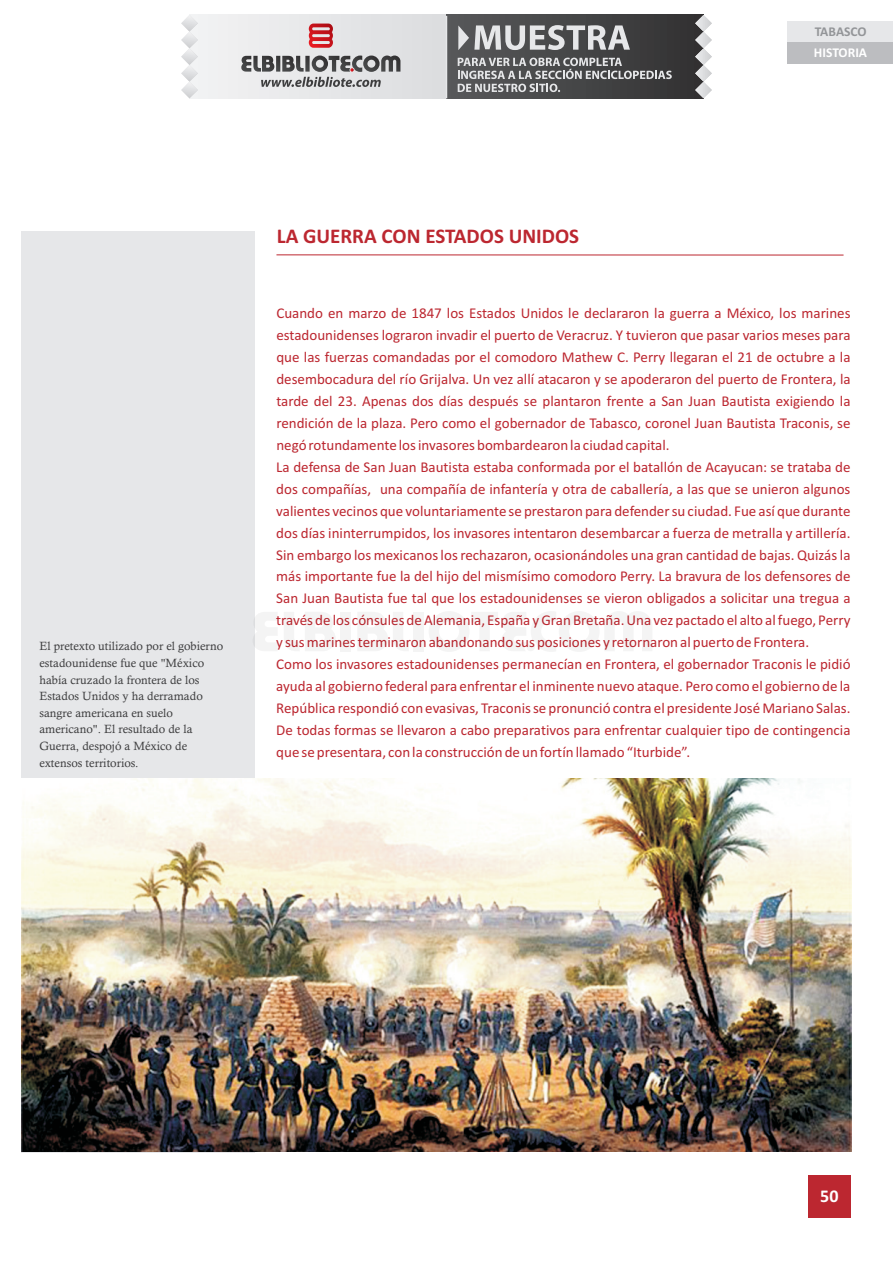
<style>
.page{position:relative;width:893px;height:1263px;background:#fff}
.page>*{position:absolute;margin:0;border:0;box-sizing:border-box;transform-origin:0 0}
.t1{font:700 21px "Calibri";color:#bc2730}
.t2{font:700 18px "Calibri";color:#fff}
.t3{font:15px/21.9px "Calibri";color:#bc2730}
.t4{font:700 13.5px "Calibri";color:#fff}
.t5{font:700 13.5px "Calibri";color:#939598}
.t6{font:12px/16.6px "Calisto";color:#3e3e3f}
</style>
<div class="page">
<div style="left:808px;top:1175px;width:42px;height:43px;background:#bc2730"></div>
<div style="left:21px;top:231px;width:234px;height:921px;background:#e6e7e9"></div>
<hr style="left:276px;top:255px;width:567px;height:1px;background:#bc2730">
<div style="left:787px;top:21px;width:106px;height:21px;background:#e6e7e9"></div>
<div style="left:787px;top:42px;width:106px;height:22px;background:#bcbdc0"></div>
<img style="left:21px;top:778px;width:830px;height:374px">
<div style="left:189px;top:15px;width:514px;height:83px;background:#e6e7e9"></div>
<svg style="left:255px;top:612px;width:22px;height:39px"></svg>
<svg style="left:284px;top:612px;width:51px;height:39px"></svg>
<div style="left:340px;top:612px;width:11px;height:39px;background:#f4f4f4"></div>
<svg style="left:358px;top:612px;width:50px;height:39px"></svg>
<div style="left:413px;top:612px;width:11px;height:39px;background:#f4f4f4"></div>
<svg style="left:429px;top:612px;width:223px;height:39px"></svg>
<div style="left:446px;top:15px;width:257px;height:83px;background:linear-gradient(to right,#5a5b5d,#323232)"></div>
<svg style="left:181px;top:15px;width:17px;height:83px"></svg>
<svg style="left:695px;top:15px;width:17px;height:83px"></svg>
<svg style="left:309px;top:24px;width:24px;height:24px"></svg>
<svg style="left:241px;top:56px;width:159px;height:31px"></svg>
<svg style="left:458px;top:58px;width:214px;height:34px"></svg>
<svg style="left:458px;top:25px;width:172px;height:25px"></svg>
<hr style="left:446px;top:16px;width:1px;height:82px;background:#e6e7e9">
<p class="t5" style="left:815px;top:26px;width:53px">TABASCO</p>
<p class="t4" style="left:814px;top:47px;width:55px">HISTORIA</p>
<p class="t6" style="left:39px;top:639px;width:185px">El pretexto utilizado por el gobierno estadounidense fue que "México había cruzado la frontera de los<br>Estados Unidos y ha derramado sangre americana en suelo americano". El resultado de la<br>Guerra, despojó a México de extensos territorios.</p>
<h1 class="t1" style="left:277px;top:227px;width:304px">LA GUERRA CON ESTADOS UNIDOS</h1>
<p class="t3" style="left:276px;top:303px;width:576px">Cuando en marzo de 1847 los Estados Unidos le declararon la guerra a México, los marines estadounidenses lograron invadir el puerto de Veracruz. Y tuvieron que pasar varios meses para que las fuerzas comandadas por el comodoro Mathew C. Perry llegaran el 21 de octubre a la desembocadura del río Grijalva. Un vez allí atacaron y se apoderaron del puerto de Frontera, la tarde del 23. Apenas dos días después se plantaron frente a San Juan Bautista exigiendo la rendición de la plaza. Pero como el gobernador de Tabasco, coronel Juan Bautista Traconis, se negó rotundamente los invasores bombardearon la ciudad capital.<br>La defensa de San Juan Bautista estaba conformada por el batallón de Acayucan: se trataba de dos compañías, una compañía de infantería y otra de caballería, a las que se unieron algunos valientes vecinos que voluntariamente se prestaron para defender su ciudad. Fue así que durante dos días ininterrumpidos, los invasores intentaron desembarcar a fuerza de metralla y artillería.<br>Sin embargo los mexicanos los rechazaron, ocasionándoles una gran cantidad de bajas. Quizás la más importante fue la del hijo del mismísimo comodoro Perry. La bravura de los defensores de San Juan Bautista fue tal que los estadounidenses se vieron obligados a solicitar una tregua a través de los cónsules de Alemania, España y Gran Bretaña. Una vez pactado el alto al fuego, Perry y sus marines terminaron abandonando sus posiciones y retornaron al puerto de Frontera.<br>Como los invasores estadounidenses permanecían en Frontera, el gobernador Traconis le pidió ayuda al gobierno federal para enfrentar el inminente nuevo ataque. Pero como el gobierno de la República respondió con evasivas, Traconis se pronunció contra el presidente José Mariano Salas.<br>De todas formas se llevaron a cabo preparativos para enfrentar cualquier tipo de contingencia que se presentara, con la construcción de un fortín llamado “Iturbide”.</p>
<p class="t2" style="left:820px;top:1189px;width:20px">50</p>
</div>
